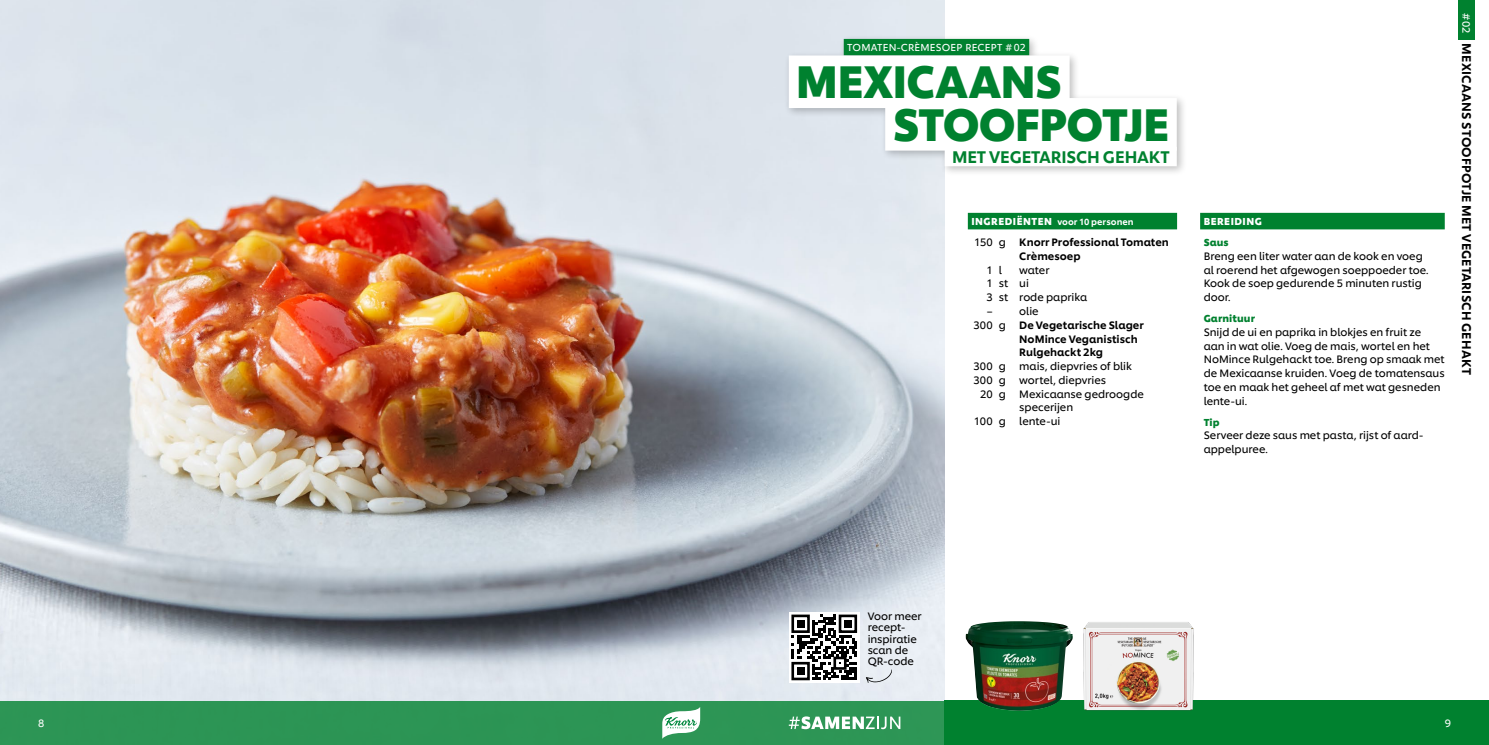
<style>
.page{position:relative;width:1489px;height:745px;background:#fff}
.page>*{position:absolute;margin:0;border:0;box-sizing:border-box;transform-origin:0 0}
.t1{font:700 45px/42.5px "Unilever Shilling";letter-spacing:-.02em;color:#00812f}
.t2{font:500 16.62px "Unilever Shilling";letter-spacing:-.015em;color:#00812f}
.t3{font:500 12.5px "Unilever Shilling";letter-spacing:.01em;color:#000}
.t4{font:10.62px/13.8px "Unilever Shilling";letter-spacing:-.005em;color:#000}
.t5{font:500 10.62px/13.8px "Unilever Shilling";color:#000}
.t6{font:10.5px "Unilever Shilling";color:#fff}
.t7{font:10px "Unilever Shilling";letter-spacing:.02em;color:#fff}
.t8{font:700 10px "Unilever Shilling";letter-spacing:.005em;color:#00812f}
.t9{font:700 10px "Unilever Shilling";letter-spacing:.05em;color:#fff}
.t10{font:500 8.75px "Unilever Shilling";letter-spacing:.005em;color:#fff}
.s1{font-weight:700;font-size:10px}
.s2{font-weight:400}
</style>
<div class="page">
<img style="left:0;top:0;width:944px;height:700px">
<div style="left:967px;top:213px;width:209px;height:16px;background:#00812f"></div>
<div style="left:1199px;top:213px;width:245px;height:16px;background:#00812f"></div>
<div style="left:1457px;top:0;width:17px;height:39px;background:#00812f"></div>
<div style="left:784px;top:34px;width:402px;height:143px;background:#000;opacity:.25"></div>
<div style="left:843px;top:39px;width:186px;height:16px;background:#00812f"></div>
<div style="left:788px;top:55px;width:281px;height:53px;background:#fff"></div>
<div style="left:885px;top:98px;width:291px;height:52px;background:#fff"></div>
<div style="left:944px;top:147px;width:232px;height:19px;background:#fff"></div>
<div style="left:0;top:700px;width:944px;height:44px;background:#2c9555"></div>
<div style="left:944px;top:700px;width:544px;height:44px;background:#00812f"></div>
<svg style="left:788px;top:716px;width:112px;height:12px"></svg>
<svg style="left:662px;top:707px;width:38px;height:31px"></svg>
<svg style="left:788px;top:611px;width:71px;height:71px"></svg>
<svg style="left:791px;top:614px;width:66px;height:65px"></svg>
<div style="left:791px;top:614px;width:18px;height:18px;border:3px solid #000"></div>
<div style="left:796px;top:619px;width:8px;height:8px;background:#000"></div>
<div style="left:838px;top:614px;width:19px;height:18px;border:3px solid #000"></div>
<div style="left:844px;top:619px;width:7px;height:8px;background:#000"></div>
<div style="left:791px;top:661px;width:18px;height:18px;border:3px solid #000"></div>
<div style="left:796px;top:666px;width:8px;height:8px;background:#000"></div>
<svg style="left:865px;top:669px;width:27px;height:13px"></svg>
<img style="left:965px;top:621px;width:107px;height:89px">
<img style="left:1083px;top:622px;width:111px;height:89px">
<p class="t7" style="left:847px;top:40px;width:180px">TOMATEN-CRÈMESOEP RECEPT #02</p>
<h1 class="t1" style="left:892px;top:56px;width:278px;text-indent:-97px">MEXICAANS<br>STOOFPOTJE</h1>
<h2 class="t2" style="left:952px;top:144px;width:219px">MET VEGETARISCH GEHAKT</h2>
<p class="t10" style="left:971px;top:215px;width:164px"><span class="s1">INGREDIËNTEN</span> voor 10 personen</p>
<p class="t5" style="left:1019px;top:234px;width:151px;text-indent:-45px"><span class="s2">150 g</span> Knorr Professional Tomaten<br>Crèmesoep</p>
<p class="t4" style="left:986px;top:262px;width:17px">1 l</p>
<p class="t4" style="left:986px;top:262px;width:102px;text-indent:33px">water<br>1 st ui<br>3 st rode paprika –</p>
<p class="t4" style="left:1019px;top:303px;width:21px">olie</p>
<p class="t5" style="left:973px;top:317px;width:172px"><span class="s2">300 g</span> De Vegetarische Slager</p>
<p class="t5" style="left:1019px;top:330px;width:120px">NoMince Veganistisch</p>
<p class="t5" style="left:1019px;top:344px;width:85px">Rulgehackt 2kg</p>
<p class="t4" style="left:973px;top:358px;width:160px">300 g mais, diepvries of blik<br>300 g wortel, diepvries</p>
<p class="t4" style="left:980px;top:386px;width:165px">20 g Mexicaanse gedroogde</p>
<p class="t4" style="left:1019px;top:399px;width:55px">specerijen</p>
<p class="t4" style="left:973px;top:413px;width:88px">100 g lente-ui</p>
<p class="t9" style="left:1203px;top:213px;width:60px">BEREIDING</p>
<p class="t8" style="left:1203px;top:234px;width:27px">Saus</p>
<p class="t4" style="left:1203px;top:248px;width:226px">Breng een liter water aan de kook en voeg al roerend het afgewogen soeppoeder toe.<br>Kook de soep gedurende 5 minuten rustig door.</p>
<p class="t8" style="left:1203px;top:310px;width:53px">Garnituur</p>
<p class="t4" style="left:1203px;top:324px;width:242px">Snijd de ui en paprika in blokjes en fruit ze aan in wat olie. Voeg de mais, wortel en het NoMince Rulgehackt toe. Breng op smaak met de Mexicaanse kruiden. Voeg de tomatensaus toe en maak het geheel af met wat gesneden lente-ui.</p>
<p class="t8" style="left:1203px;top:414px;width:17px">Tip</p>
<p class="t4" style="left:1203px;top:427px;width:220px">Serveer deze saus met pasta, rijst of aard&shy;appelpuree.</p>
<p class="t6" style="left:1473px;top:13px;width:22px;rotate:90deg">#02</p>
<p class="t3" style="left:1475px;top:43px;width:332px;rotate:90deg">MEXICAANS STOOFPOTJE MET VEGETARISCH GEHAKT</p>
<p class="t4" style="left:867px;top:609px;width:55px;line-height:11.2px">Voor meer recept&shy;inspiratie scan de<br>QR-code</p>
<p class="t6" style="left:38px;top:714px;width:8px">8</p>
<p class="t6" style="left:1444px;top:714px;width:8px">9</p>
</div>
